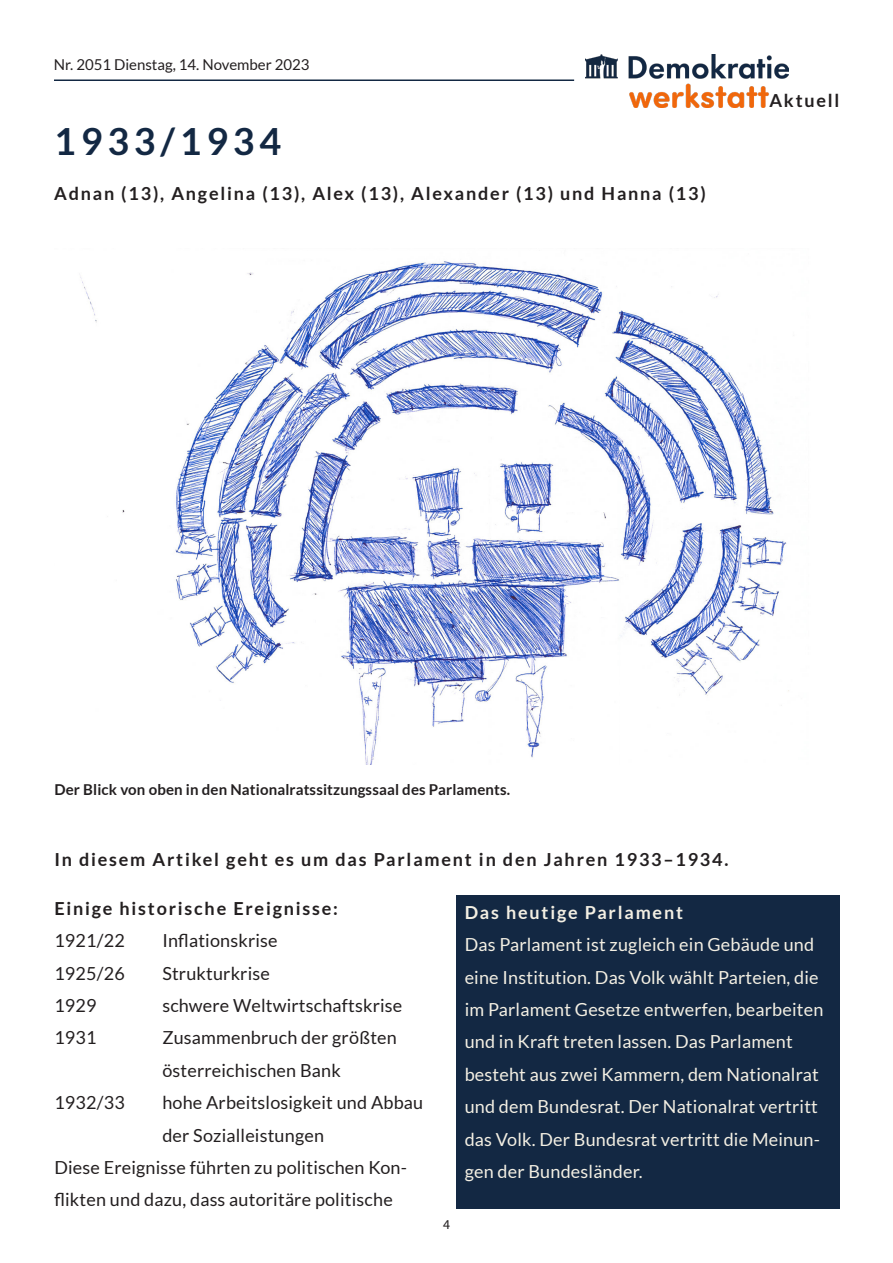
<style>
.page{position:relative;width:893px;height:1263px;background:#fff}
.page>*{position:absolute;margin:0;border:0;box-sizing:border-box;transform-origin:0 0}
.t1{font:700 37.5px "Lato";letter-spacing:.13em;color:#132843}
.t2{font:18px/32.4px "Lato";letter-spacing:.01em;color:#f3efe3}
.t3{font:18px/32.4px "Lato";letter-spacing:.01em;color:#231f20}
.t4{font:700 18px "Lato";letter-spacing:.1em;color:#231f20}
.t5{font:700 18px "Lato";letter-spacing:.1em;color:#f3efe3}
.t6{font:700 15px "Lato";letter-spacing:.01em;color:#231f20}
.t7{font:15px "Lato";color:#231f20}
.t8{font:13.5px "Myriad Pro";color:#231f20}
</style>
<div class="page">
<hr style="left:54px;top:79px;width:520px;height:2px;background:#132843">
<img style="left:586px;top:54px;width:203px;height:53px">
<img style="left:80px;top:261px;width:709px;height:504px">
<div style="left:456px;top:896px;width:383px;height:313px;background:#132843"></div>
<p class="t7" style="left:54px;top:56px;width:257px">Nr. 2051 Dienstag, 14. November 2023</p>
<p class="t1" style="left:54px;top:120px;width:228px">1933/1934</p>
<p class="t4" style="left:54px;top:183px;width:653px">Adnan (13), Angelina (13), Alex (13), Alexander (13) und Hanna (13)</p>
<p class="t4" style="left:769px;top:90px;width:72px">Aktuell</p>
<p class="t6" style="left:54px;top:781px;width:457px">Der Blick von oben in den Nationalratssitzungssaal des Parlaments.</p>
<p class="t4" style="left:54px;top:849px;width:676px">In diesem Artikel geht es um das Parlament in den Jahren 1933–1934.</p>
<p class="t4" style="left:54px;top:898px;width:285px">Einige historische Ereignisse:</p>
<p class="t3" style="left:54px;top:924px;width:72px">1921/22</p>
<p class="t3" style="left:162px;top:924px;width:117px">Inflationskrise</p>
<p class="t3" style="left:54px;top:957px;width:72px">1925/26</p>
<p class="t3" style="left:162px;top:957px;width:109px">Strukturkrise</p>
<p class="t3" style="left:54px;top:989px;width:44px">1929</p>
<p class="t3" style="left:162px;top:989px;width:241px">schwere Weltwirtschaftskrise</p>
<p class="t3" style="left:54px;top:1021px;width:44px">1931</p>
<p class="t3" style="left:162px;top:1021px;width:236px">Zusammenbruch der größten</p>
<p class="t3" style="left:162px;top:1054px;width:180px">österreichischen Bank</p>
<p class="t3" style="left:54px;top:1086px;width:72px">1932/33</p>
<p class="t3" style="left:162px;top:1086px;width:262px">hohe Arbeitslosigkeit und Abbau</p>
<p class="t3" style="left:162px;top:1119px;width:163px">der Sozialleistungen</p>
<p class="t3" style="left:54px;top:1151px;width:354px">Diese Ereignisse führten zu politischen Kon&shy;flikten und dazu, dass autoritäre politische</p>
<p class="t5" style="left:465px;top:902px;width:220px">Das heutige Parlament</p>
<p class="t2" style="left:465px;top:928px;width:360px">Das Parlament ist zugleich ein Gebäude und eine Institution. Das Volk wählt Parteien, die im Parlament Gesetze entwerfen, bearbeiten und in Kraft treten lassen. Das Parlament besteht aus zwei Kammern, dem Nationalrat und dem Bundesrat. Der Nationalrat vertritt das Volk. Der Bundesrat vertritt die Meinun&shy;gen der Bundesländer.</p>
<p class="t8" style="left:443px;top:1216px;width:8px">4</p>
</div>
